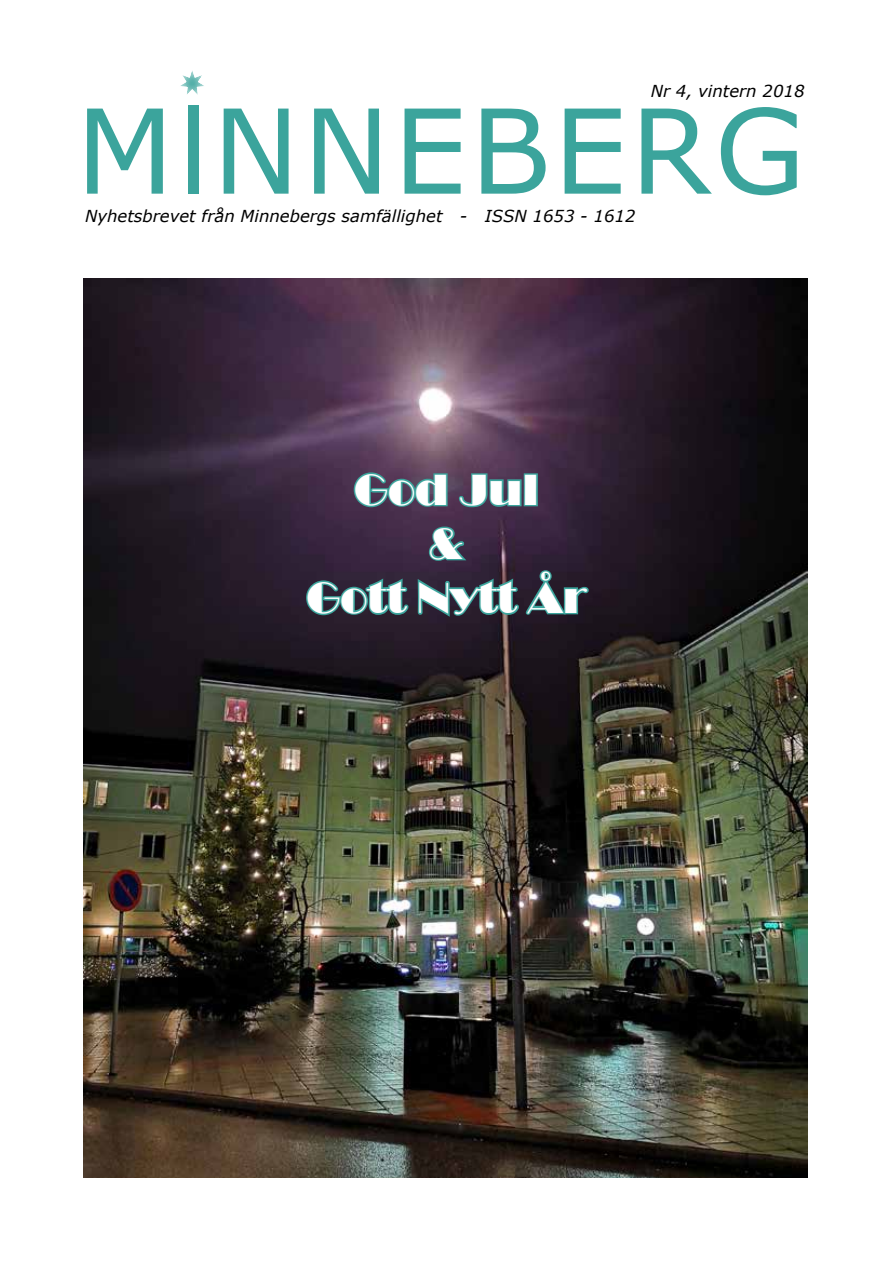
<style>
.page{position:relative;width:893px;height:1263px;background:#fff}
.page>*{position:absolute;margin:0;border:0;box-sizing:border-box;transform-origin:0 0}
.t1{font:117px "Verdana";letter-spacing:.025em;color:#3ba49c}
.t2{font:45px/54px "Broadway";color:#fff;text-align:center}
.t3{font:italic 16.5px "Verdana";color:#000}
</style>
<div class="page">
<img style="left:84px;top:279px;width:724px;height:899px">
<div style="left:177px;top:69px;width:29px;height:28px;background:#fff;opacity:.75"></div>
<img style="left:304px;top:278px;width:287px;height:900px">
<p class="t3" style="left:651px;top:80px;width:155px">Nr 4, vintern 2018</p>
<h1 class="t1" style="left:76px;top:71px;width:731px">MlNNEBERG</h1>
<p class="t3" style="left:85px;top:205px;width:552px">Nyhetsbrevet från Minnebergs samfällighet - ISSN 1653 - 1612</p>
<h2 class="t2" style="left:306px;top:463px;width:282px">God Jul<br>&amp;<br>Gott Nytt År</h2>
</div>
